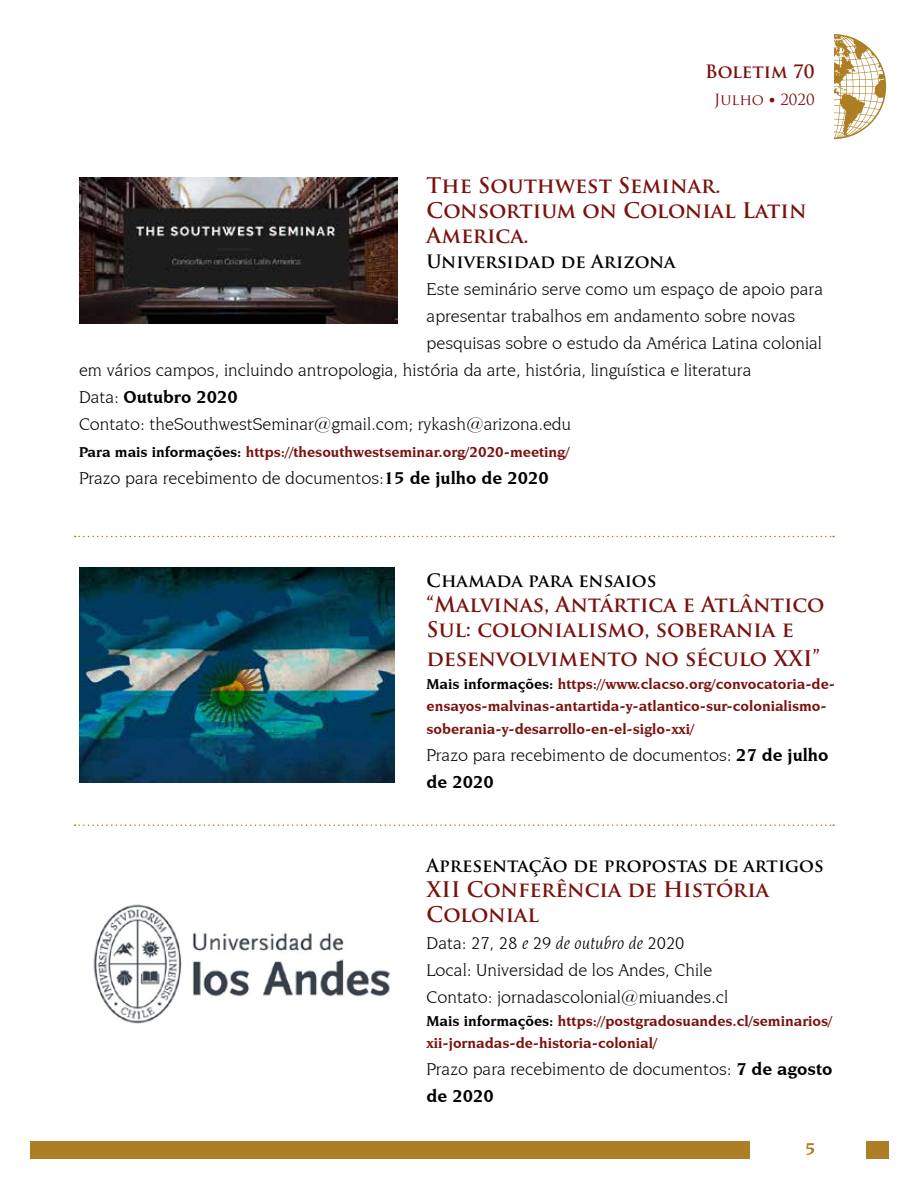
<style>
.page{position:relative;width:918px;height:1188px;background:#fff}
.page>*{position:absolute;margin:0;border:0;box-sizing:border-box;transform-origin:0 0}
.t1{font:700 21px/25.2px "Trajan Pro";color:#7a110f}
.t2{font:18px/27px "Novarese IT Cby BT";color:#000}
.t3{font:700 18px "Trajan Pro";color:#000}
.t4{font:700 18px "Novarese IT Cby BT";color:#000}
.t5{font:700 18px "Trajan Pro";color:#7a110f}
.t6{font:700 18px "Novarese IT Cby BT";color:#ad7e24}
.t7{font:700 15px/22.5px "Novarese IT Cby BT";color:#7a110f}
.t8{font:15px "Trajan Pro";color:#7a110f}
.s1{font-family:"Corbel"}
.s2{font-weight:400}
.s3{color:#000}
.s4{font-weight:700}
.s5{font-style:italic}
</style>
<div class="page">
<div style="left:30px;top:1141px;width:858px;height:18px;background:#ad7e24"></div>
<div style="left:751px;top:1140px;width:115px;height:21px;background:#fff"></div>
<svg style="left:834px;top:34px;width:52px;height:105px"></svg>
<img style="left:79px;top:567px;width:316px;height:215px">
<svg style="left:75px;top:536px;width:759px;height:1px"></svg>
<svg style="left:75px;top:824px;width:759px;height:2px"></svg>
<img style="left:79px;top:177px;width:318px;height:146px">
<img style="left:93px;top:904px;width:297px;height:120px">
<p class="t5" style="left:705px;top:60px;width:111px">Boletim 70</p>
<p class="t8" style="left:714px;top:90px;width:102px">Julho <span class="s1">•</span> 2020</p>
<p class="t1" style="left:427px;top:173px;width:382px">The Southwest Seminar.<br>Consortium on Colonial Latin<br>America.</p>
<p class="t3" style="left:427px;top:251px;width:250px">Universidad de Arizona</p>
<p class="t2" style="left:427px;top:276px;width:398px">Este seminário serve como um espaço de apoio para</p>
<p class="t2" style="left:427px;top:303px;width:370px">apresentar trabalhos em andamento sobre novas</p>
<p class="t2" style="left:427px;top:330px;width:397px">pesquisas sobre o estudo da América Latina colonial</p>
<p class="t2" style="left:79px;top:357px;width:674px">em vários campos, incluindo antropologia, história da arte, história, linguística e literatura</p>
<p class="t4" style="left:79px;top:386px;width:160px"><span class="s2">Data:</span> Outubro 2020</p>
<p class="t2" style="left:79px;top:411px;width:494px">Contato: theSouthwestSeminar@gmail.com; rykash@arizona.edu</p>
<p class="t7" style="left:79px;top:441px;width:492px"><span class="s3">Para mais informações:</span> https://thesouthwestseminar.org/2020-meeting/</p>
<p class="t2" style="left:79px;top:465px;width:471px">Prazo para recebimento de documentos:<span class="s4">15 de julho de 2020</span></p>
<p class="t3" style="left:427px;top:569px;width:231px">Chamada para ensaios</p>
<p class="t1" style="left:427px;top:592px;width:400px">“Malvinas, Antártica e Atlântico<br>Sul: colonialismo, soberania e</p>
<p class="t1" style="left:427px;top:646px;width:395px">desenvolvimento no século XXI”</p>
<p class="t7" style="left:427px;top:672px;width:410px"><span class="s3">Mais informações:</span> https://www.clacso.org/convocatoria-de&shy;ensayos-malvinas-antartida-y-atlantico-sur-colonialismo&shy;soberania-y-desarrollo-en-el-siglo-xxi/</p>
<p class="t2" style="left:427px;top:741px;width:403px">Prazo para recebimento de documentos: <span class="s4">27 de julho de 2020</span></p>
<p class="t3" style="left:427px;top:854px;width:399px">Apresentação de propostas de artigos</p>
<p class="t1" style="left:427px;top:877px;width:344px">XII Conferência de História<br>Colonial</p>
<p class="t2" style="left:427px;top:929px;width:303px">Data: <span class="s5">27, 28 e 29 de outubro de 2020<br></span>Local: Universidad de los Andes, Chile<br>Contato: jornadascolonial@miuandes.cl</p>
<p class="t7" style="left:427px;top:1009px;width:407px"><span class="s3">Mais informações:</span> https://postgradosuandes.cl/seminarios/ xii-jornadas-de-historia-colonial/</p>
<p class="t2" style="left:427px;top:1055px;width:407px">Prazo para recebimento de documentos: <span class="s4">7 de agosto de 2020</span></p>
<p class="t6" style="left:805px;top:1138px;width:12px">5</p>
</div>
